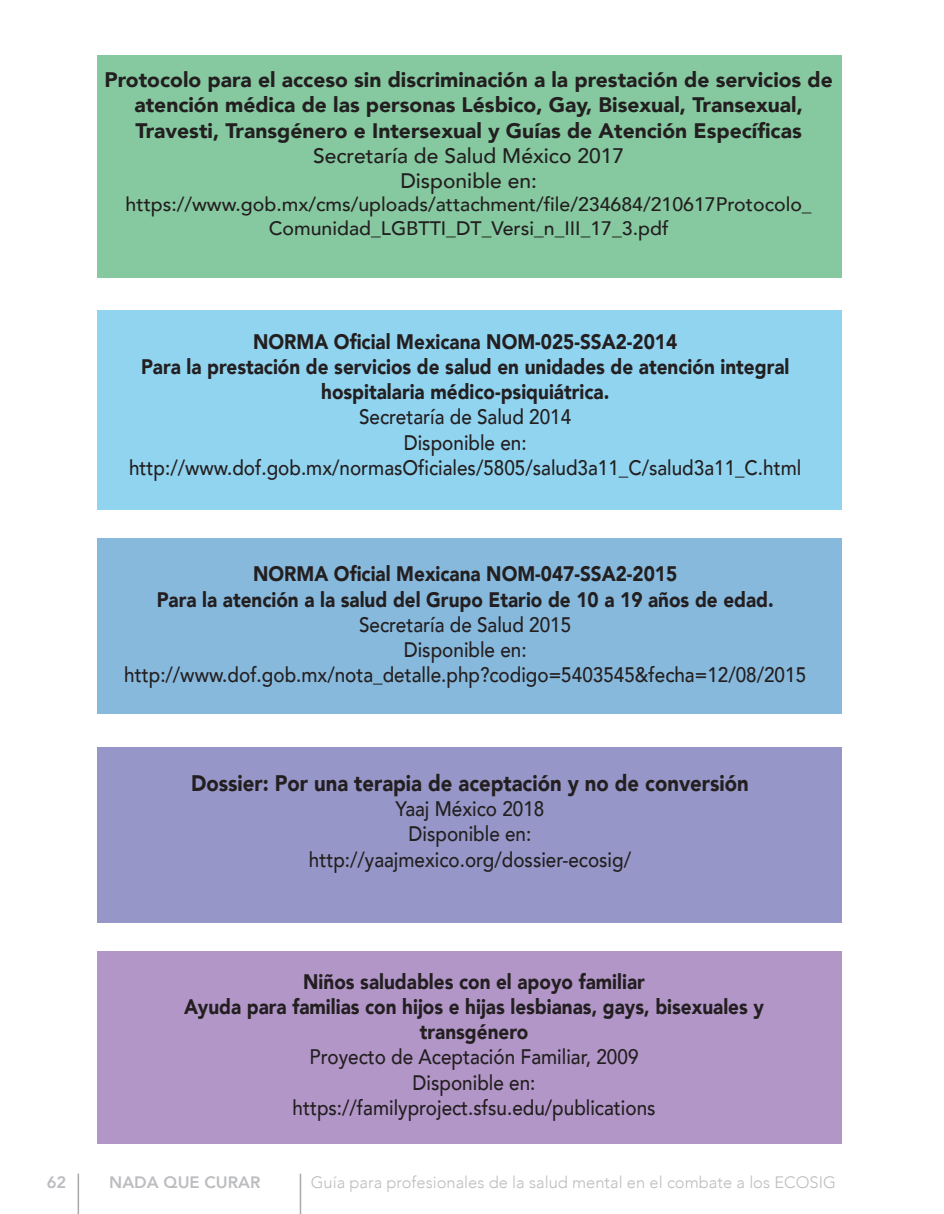
<style>
.page{position:relative;width:944px;height:1214px;background:#fff}
.page>*{position:absolute;margin:0;border:0;box-sizing:border-box;transform-origin:0 0}
.t1{font:900 22.5px "Avenir";color:#231f20;scale:.9 1}
.t2{font:500 21px/25.2px "Avenir";color:#231f20;text-align:center;scale:.9 1}
.t3{font:900 21px/25.2px "Avenir";color:#231f20;text-align:center;scale:.9 1}
.t4{font:900 21px/25.2px "Avenir";color:#231f20;text-align:center}
.t5{font:500 21px/25.2px "Avenir";color:#231f20;text-align:center}
.t6{font:500 19.5px/23.4px "Avenir";color:#231f20;text-align:center}
.t7{font:300 16.5px "Avenir";color:#bcbdc0}
.t8{font:800 16.5px "Avenir";color:#bcbdc0}
</style>
<div class="page">
<hr style="left:300px;top:1173px;width:1px;height:41px;background:#a8a9ad">
<hr style="left:78px;top:1173px;width:1px;height:41px;background:#a8a9ad">
<div style="left:97px;top:55px;width:744px;height:223px;background:#86c9a1"></div>
<div style="left:97px;top:310px;width:744px;height:199px;background:#91d4f0"></div>
<div style="left:97px;top:538px;width:744px;height:176px;background:#87b9dd"></div>
<div style="left:97px;top:746px;width:744px;height:176px;background:#9697c8"></div>
<div style="left:97px;top:951px;width:744px;height:193px;background:#b296c8"></div>
<p class="t8" style="left:47px;top:1169px;width:21px">62</p>
<p class="t4" style="left:104px;top:67px;width:729px">Protocolo para el acceso sin discriminación a la prestación de servicios de atención médica de las personas Lésbico, Gay, Bisexual, Transexual,<br>Travesti, Transgénero e Intersexual y Guías de Atención Específicas</p>
<p class="t5" style="left:313px;top:142px;width:312px">Secretaría de Salud México 2017<br>Disponible en:</p>
<p class="t6" style="left:126px;top:192px;width:687px">https://www.gob.mx/cms/uploads/attachment/file/234684/210617Protocolo_<br>Comunidad_LGBTTI_DT_Versi_n_III_17_3.pdf</p>
<p class="t3" style="left:141px;top:328px;width:722px">NORMA Oficial Mexicana NOM-025-SSA2-2014<br>Para la prestación de servicios de salud en unidades de atención integral hospitalaria médico-psiquiátrica.</p>
<p class="t2" style="left:129px;top:403px;width:748px">Secretaría de Salud 2014<br>Disponible en: http://www.dof.gob.mx/normasOficiales/5805/salud3a11_C/salud3a11_C.html</p>
<p class="t3" style="left:157px;top:561px;width:687px">NORMA Oficial Mexicana NOM-047-SSA2-2015<br>Para la atención a la salud del Grupo Etario de 10 a 19 años de edad.</p>
<p class="t2" style="left:124px;top:610px;width:759px">Secretaría de Salud 2015<br>Disponible en: http://www.dof.gob.mx/nota_detalle.php?codigo=5403545&amp;fecha=12/08/2015</p>
<p class="t1" style="left:191px;top:764px;width:621px">Dossier: Por una terapia de aceptación y no de conversión</p>
<p class="t2" style="left:309px;top:795px;width:359px">Yaaj México 2018<br>Disponible en: http://yaajmexico.org/dossier-ecosig/</p>
<p class="t3" style="left:184px;top:968px;width:645px">Niños saludables con el apoyo familiar<br>Ayuda para familias con hijos e hijas lesbianas, gays, bisexuales y transgénero</p>
<p class="t2" style="left:292px;top:1043px;width:405px">Proyecto de Aceptación Familiar, 2009<br>Disponible en: https://familyproject.sfsu.edu/publications</p>
<p class="t8" style="left:109px;top:1169px;width:153px">NADA QUE CURAR</p>
<p class="t7" style="left:311px;top:1172px;width:526px">Guía para profesionales de la salud mental en el combate a los ECOSIG</p>
</div>
